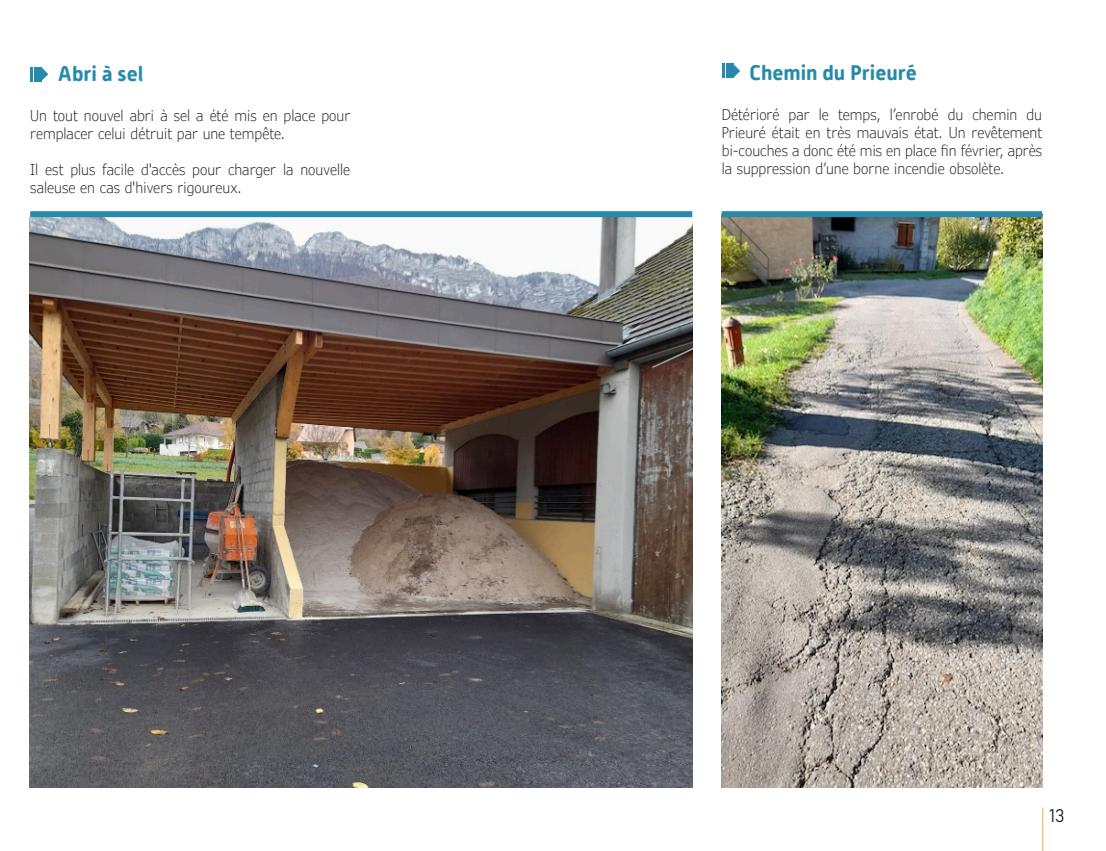
<style>
.page{position:relative;width:1106px;height:851px;background:#fff}
.page>*{position:absolute;margin:0;border:0;box-sizing:border-box;transform-origin:0 0}
.t1{font:700 21px "Alwyn New Rounded";color:#288aaa}
.t2{font:18px "Bahnschrift";color:#231f20}
.t3{font:300 condensed 15px/18px "Verdana Pro";color:#231f20}
</style>
<div class="page">
<img style="left:721px;top:217px;width:321px;height:570px">
<img style="left:30px;top:217px;width:662px;height:570px">
<hr style="left:1042px;top:807px;width:1px;height:43px;background:#fbb655">
<svg style="left:733px;top:64px;width:7px;height:14px"></svg>
<div style="left:726px;top:64px;width:7px;height:14px;background:#288aaa"></div>
<hr style="left:721px;top:64px;width:3px;height:14px;background:#288aaa">
<svg style="left:41px;top:67px;width:7px;height:14px"></svg>
<div style="left:34px;top:67px;width:7px;height:14px;background:#288aaa"></div>
<hr style="left:30px;top:67px;width:3px;height:14px;background:#288aaa">
<div style="left:30px;top:211px;width:662px;height:6px;background:#288aaa"></div>
<div style="left:721px;top:211px;width:321px;height:6px;background:#288aaa"></div>
<h1 class="t1" style="left:58px;top:62px;width:87px">Abri à sel</h1>
<p class="t3" style="left:30px;top:107px;width:321px">Un tout nouvel abri à sel a été mis en place pour remplacer celui détruit par une tempête.</p>
<p class="t3" style="left:30px;top:161px;width:321px">Il est plus facile d'accès pour charger la nouvelle saleuse en cas d'hivers rigoureux.</p>
<h1 class="t1" style="left:749px;top:61px;width:169px">Chemin du Prieuré</h1>
<p class="t3" style="left:721px;top:106px;width:322px;text-align:justify">Détérioré par le temps, l’enrobé du chemin du Prieuré était en très mauvais état. Un revêtement bi-couches a donc été mis en place fin février, après la suppression d’une borne incendie obsolète.</p>
<p class="t2" style="left:1049px;top:808px;width:17px">13</p>
</div>
